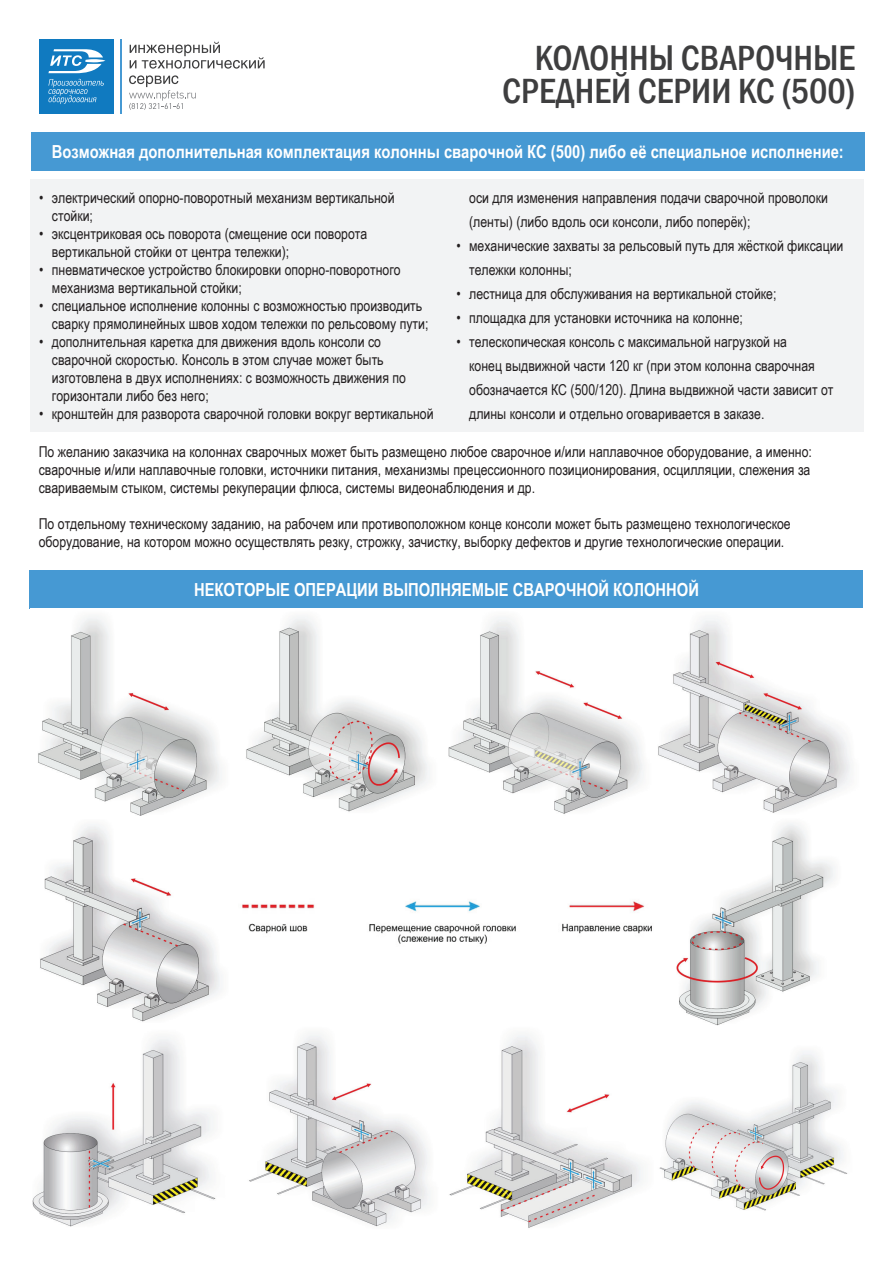
<style>
.page{position:relative;width:893px;height:1263px;background:#fff}
.page>*{position:absolute;margin:0;border:0;box-sizing:border-box;transform-origin:0 0}
.t1{font:500 condensed 36px/33px "Franklin Gothic";color:#3e3e3f;text-align:right}
.t2{font:700 18px "Arial Narrow";color:#fff}
.t3{font:15px/18px "Arial Narrow";color:#231f20}
</style>
<div class="page">
<div style="left:39px;top:39px;width:74px;height:75px;background:#107ac0"></div>
<svg style="left:48px;top:79px;width:56px;height:25px"></svg>
<svg style="left:48px;top:49px;width:57px;height:24px"></svg>
<hr style="left:120px;top:39px;width:2px;height:75px;background:#4699d3">
<svg style="left:130px;top:42px;width:135px;height:27px"></svg>
<svg style="left:129px;top:75px;width:67px;height:35px"></svg>
<div style="left:31px;top:180px;width:833px;height:252px;background:#f2f3f4"></div>
<div style="left:31px;top:132px;width:834px;height:38px;background:#4699d3"></div>
<div style="left:30px;top:571px;width:833px;height:38px;background:#4699d3"></div>
<img style="left:30px;top:608px;width:209px;height:414px">
<img style="left:239px;top:608px;width:624px;height:206px">
<img style="left:32px;top:1025px;width:816px;height:203px">
<img style="left:676px;top:823px;width:159px;height:202px">
<img style="left:242px;top:901px;width:410px;height:43px">
<h1 class="t1" style="left:502px;top:41px;width:354px">Колонны сварочные средней серии КС (500)</h1>
<p class="t2" style="left:52px;top:138px;width:793px">Возможная дополнительная комплектация колонны сварочной КС (500) либо её специальное исполнение:</p>
<p class="t3" style="left:52px;top:188px;width:344px;text-indent:-13px">• электрический опорно-поворотный механизм вертикальной стойки;</p>
<p class="t3" style="left:52px;top:224px;width:317px;text-indent:-13px">• эксцентриковая ось поворота (смещение оси поворота вертикальной стойки от центра тележки);</p>
<p class="t3" style="left:52px;top:260px;width:350px;text-indent:-13px">• пневматическое устройство блокировки опорно-поворотного механизма вертикальной стойки;</p>
<p class="t3" style="left:52px;top:296px;width:378px;text-indent:-13px">• специальное исполнение колонны с возможностью производить сварку прямолинейных швов ходом тележки по рельсовому пути;</p>
<p class="t3" style="left:52px;top:332px;width:356px;text-indent:-13px">• дополнительная каретка для движения вдоль консоли со сварочной скоростью. Консоль в этом случае может быть изготовлена в двух исполнениях: с возможность движения по горизонтали либо без него;</p>
<p class="t3" style="left:39px;top:404px;width:396px">• кронштейн для разворота сварочной головки вокруг вертикальной</p>
<p class="t3" style="left:469px;top:185px;width:360px;line-height:24px">оси для изменения направления подачи сварочной проволоки (ленты) (либо вдоль оси консоли, либо поперёк);</p>
<p class="t3" style="left:469px;top:233px;width:376px;line-height:24px;text-indent:-13px">• механические захваты за рельсовый путь для жёсткой фиксации тележки колонны;</p>
<p class="t3" style="left:456px;top:284px;width:322px">• лестница для обслуживания на вертикальной стойке;</p>
<p class="t3" style="left:456px;top:308px;width:288px">• площадка для установки источника на колонне;</p>
<p class="t3" style="left:469px;top:329px;width:366px;line-height:24px;text-indent:-13px">• телескопическая консоль с максимальной нагрузкой на<br>конец выдвижной части 120 кг (при этом колонна сварочная обозначается КС (500/120). Длина выдвижной части зависит от длины консоли и отдельно оговаривается в заказе.</p>
<p class="t3" style="left:39px;top:442px;width:775px;text-align:justify">По желанию заказчика на колоннах сварочных может быть размещено любое сварочное и/или наплавочное оборудование, а именно: сварочные и/или наплавочные головки, источники питания, механизмы прецессионного позиционирования, осцилляции, слежения за свариваемым стыком, системы рекуперации флюса, системы видеонаблюдения и др.</p>
<p class="t3" style="left:39px;top:514px;width:754px">По отдельному техническому заданию, на рабочем или противоположном конце консоли может быть размещено технологическое оборудование, на котором можно осуществлять резку, строжку, зачистку, выборку дефектов и другие технологические операции.</p>
<p class="t2" style="left:194px;top:576px;width:506px">НЕКОТОРЫЕ ОПЕРАЦИИ ВЫПОЛНЯЕМЫЕ СВАРОЧНОЙ КОЛОННОЙ</p>
</div>
